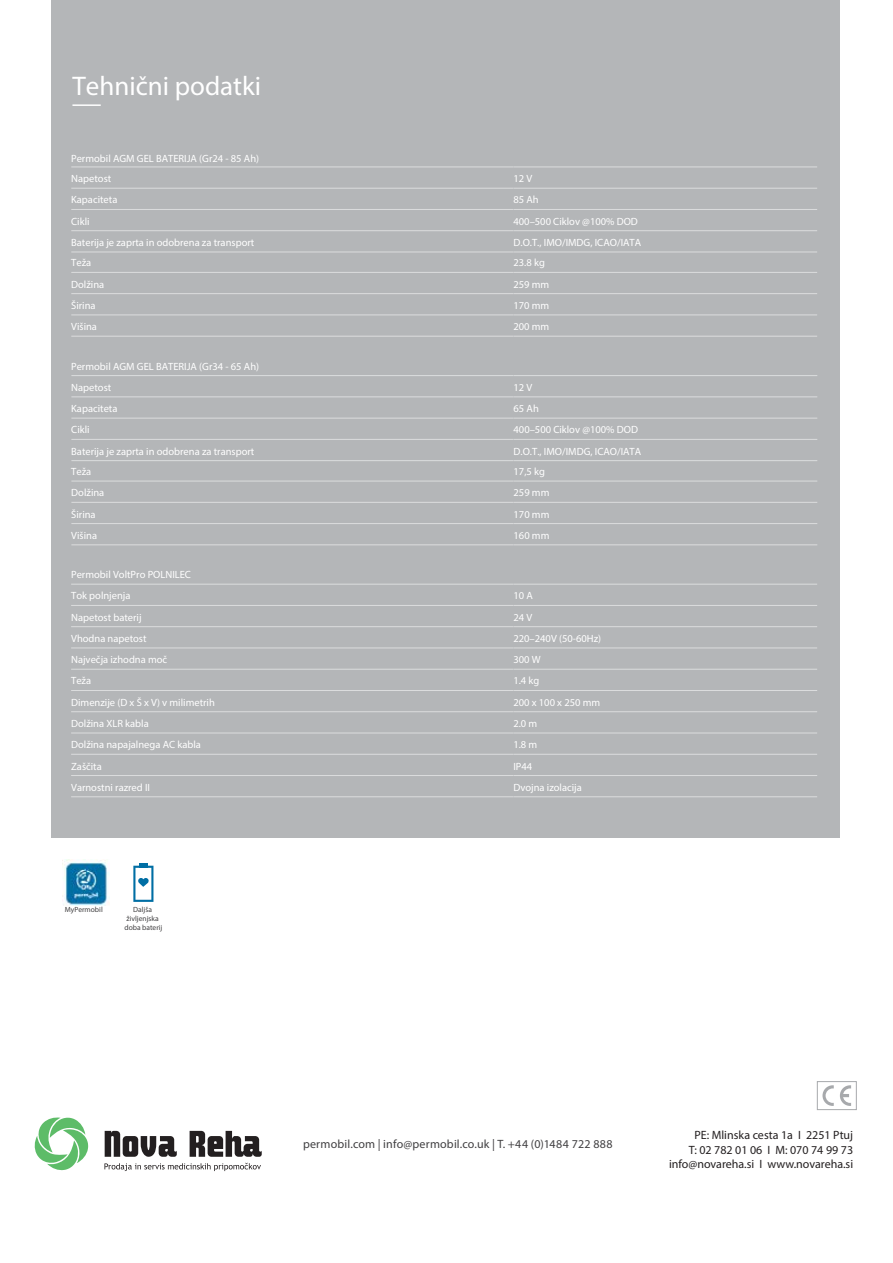
<style>
.page{position:relative;width:893px;height:1263px;background:#fff}
.page>*{position:absolute;margin:0;border:0;box-sizing:border-box;transform-origin:0 0}
.t1{font:27px "Myriad Pro";color:#fff}
.t2{font:12px/14.7px "Myriad Pro";color:#231f20;text-align:right}
.t3{font:12px "Myriad Pro";letter-spacing:.015em;color:#414042}
.t4{font:10.5px "Myriad Pro";color:#fff}
.t5{font:7.5px/9px "Myriad Pro";color:#414042;text-align:center}
</style>
<div class="page">
<svg style="left:822px;top:1085px;width:12px;height:21px"></svg>
<svg style="left:840px;top:1085px;width:11px;height:21px"></svg>
<div style="left:817px;top:1081px;width:39px;height:29px;border:1px solid #a7a9ac"></div>
<svg style="left:105px;top:1131px;width:157px;height:26px"></svg>
<svg style="left:34px;top:1117px;width:54px;height:54px"></svg>
<svg style="left:104px;top:1163px;width:157px;height:8px"></svg>
<div style="left:52px;top:0;width:788px;height:837px;background:#b4b6b8"></div>
<hr style="left:71px;top:167px;width:442px;height:1px;background:#dcddde">
<hr style="left:514px;top:167px;width:303px;height:1px;background:#dcddde">
<hr style="left:71px;top:188px;width:442px;height:1px;background:#dcddde">
<hr style="left:514px;top:188px;width:303px;height:1px;background:#dcddde">
<hr style="left:71px;top:209px;width:442px;height:1px;background:#dcddde">
<hr style="left:514px;top:209px;width:303px;height:1px;background:#dcddde">
<hr style="left:71px;top:230px;width:442px;height:1px;background:#dcddde">
<hr style="left:514px;top:230px;width:303px;height:1px;background:#dcddde">
<hr style="left:71px;top:252px;width:442px;height:1px;background:#dcddde">
<hr style="left:514px;top:252px;width:303px;height:1px;background:#dcddde">
<hr style="left:71px;top:272px;width:442px;height:1px;background:#dcddde">
<hr style="left:514px;top:272px;width:303px;height:1px;background:#dcddde">
<hr style="left:71px;top:293px;width:442px;height:1px;background:#dcddde">
<hr style="left:514px;top:293px;width:303px;height:1px;background:#dcddde">
<hr style="left:71px;top:314px;width:442px;height:1px;background:#dcddde">
<hr style="left:514px;top:314px;width:303px;height:1px;background:#dcddde">
<hr style="left:71px;top:336px;width:442px;height:1px;background:#dcddde">
<hr style="left:514px;top:336px;width:303px;height:1px;background:#dcddde">
<hr style="left:71px;top:584px;width:442px;height:1px;background:#dcddde">
<hr style="left:513px;top:584px;width:304px;height:1px;background:#dcddde">
<hr style="left:71px;top:605px;width:442px;height:1px;background:#dcddde">
<hr style="left:513px;top:605px;width:304px;height:1px;background:#dcddde">
<hr style="left:71px;top:626px;width:442px;height:1px;background:#dcddde">
<hr style="left:513px;top:626px;width:304px;height:1px;background:#dcddde">
<hr style="left:71px;top:647px;width:442px;height:1px;background:#dcddde">
<hr style="left:513px;top:647px;width:304px;height:1px;background:#dcddde">
<hr style="left:71px;top:669px;width:442px;height:1px;background:#dcddde">
<hr style="left:513px;top:669px;width:304px;height:1px;background:#dcddde">
<hr style="left:71px;top:690px;width:442px;height:1px;background:#dcddde">
<hr style="left:513px;top:690px;width:304px;height:1px;background:#dcddde">
<hr style="left:71px;top:711px;width:442px;height:1px;background:#dcddde">
<hr style="left:513px;top:711px;width:304px;height:1px;background:#dcddde">
<hr style="left:71px;top:733px;width:442px;height:1px;background:#dcddde">
<hr style="left:513px;top:733px;width:304px;height:1px;background:#dcddde">
<hr style="left:71px;top:754px;width:442px;height:1px;background:#dcddde">
<hr style="left:513px;top:754px;width:304px;height:1px;background:#dcddde">
<hr style="left:71px;top:775px;width:442px;height:1px;background:#dcddde">
<hr style="left:513px;top:775px;width:304px;height:1px;background:#dcddde">
<hr style="left:71px;top:796px;width:442px;height:1px;background:#dcddde">
<hr style="left:513px;top:796px;width:304px;height:1px;background:#dcddde">
<hr style="left:71px;top:375px;width:443px;height:1px;background:#dcddde">
<hr style="left:514px;top:375px;width:303px;height:1px;background:#dcddde">
<hr style="left:71px;top:396px;width:443px;height:1px;background:#dcddde">
<hr style="left:514px;top:396px;width:303px;height:1px;background:#dcddde">
<hr style="left:71px;top:418px;width:443px;height:1px;background:#dcddde">
<hr style="left:514px;top:418px;width:303px;height:1px;background:#dcddde">
<hr style="left:71px;top:439px;width:443px;height:1px;background:#dcddde">
<hr style="left:514px;top:439px;width:303px;height:1px;background:#dcddde">
<hr style="left:71px;top:460px;width:443px;height:1px;background:#dcddde">
<hr style="left:514px;top:460px;width:303px;height:1px;background:#dcddde">
<hr style="left:71px;top:481px;width:443px;height:1px;background:#dcddde">
<hr style="left:514px;top:481px;width:303px;height:1px;background:#dcddde">
<hr style="left:71px;top:502px;width:443px;height:1px;background:#dcddde">
<hr style="left:514px;top:502px;width:303px;height:1px;background:#dcddde">
<hr style="left:71px;top:523px;width:443px;height:1px;background:#dcddde">
<hr style="left:514px;top:523px;width:303px;height:1px;background:#dcddde">
<hr style="left:71px;top:544px;width:443px;height:1px;background:#dcddde">
<hr style="left:514px;top:544px;width:303px;height:1px;background:#dcddde">
<img style="left:62px;top:859px;width:47px;height:46px">
<div style="left:139px;top:863px;width:9px;height:5px;background:#006ea4"></div>
<svg style="left:133px;top:866px;width:20px;height:36px"></svg>
<hr style="left:72px;top:104px;width:29px;height:2px;background:#fff">
<h1 class="t1" style="left:72px;top:70px;width:190px">Tehnični podatki</h1>
<p class="t4" style="left:71px;top:152px;width:190px">Permobil AGM GEL BATERIJA (Gr24 - 85 Ah)</p>
<p class="t4" style="left:71px;top:172px;width:42px">Napetost</p>
<p class="t4" style="left:513px;top:172px;width:20px">12 V</p>
<p class="t4" style="left:71px;top:193px;width:48px">Kapaciteta</p>
<p class="t4" style="left:513px;top:193px;width:27px">85 Ah</p>
<p class="t4" style="left:71px;top:215px;width:20px">Cikli</p>
<p class="t4" style="left:513px;top:215px;width:126px">400–500 Ciklov @100% DOD</p>
<p class="t4" style="left:71px;top:236px;width:185px">Baterija je zaprta in odobrena za transport</p>
<p class="t4" style="left:513px;top:236px;width:129px">D.O.T., IMO/IMDG, ICAO/IATA</p>
<p class="t4" style="left:71px;top:256px;width:22px">Teža</p>
<p class="t4" style="left:513px;top:256px;width:33px">23.8 kg</p>
<p class="t4" style="left:71px;top:278px;width:35px">Dolžina</p>
<p class="t4" style="left:513px;top:278px;width:37px">259 mm</p>
<p class="t4" style="left:71px;top:299px;width:26px">Širina</p>
<p class="t4" style="left:513px;top:299px;width:37px">170 mm</p>
<p class="t4" style="left:71px;top:320px;width:27px">Višina</p>
<p class="t4" style="left:513px;top:320px;width:37px">200 mm</p>
<p class="t4" style="left:71px;top:360px;width:190px">Permobil AGM GEL BATERIJA (Gr34 - 65 Ah)</p>
<p class="t4" style="left:71px;top:381px;width:42px">Napetost</p>
<p class="t4" style="left:514px;top:381px;width:20px">12 V</p>
<p class="t4" style="left:71px;top:402px;width:48px">Kapaciteta</p>
<p class="t4" style="left:514px;top:402px;width:27px">65 Ah</p>
<p class="t4" style="left:71px;top:423px;width:20px">Cikli</p>
<p class="t4" style="left:514px;top:423px;width:126px">400–500 Ciklov @100% DOD</p>
<p class="t4" style="left:71px;top:445px;width:185px">Baterija je zaprta in odobrena za transport</p>
<p class="t4" style="left:514px;top:445px;width:129px">D.O.T., IMO/IMDG, ICAO/IATA</p>
<p class="t4" style="left:71px;top:465px;width:22px">Teža</p>
<p class="t4" style="left:514px;top:465px;width:33px">17,5 kg</p>
<p class="t4" style="left:71px;top:486px;width:35px">Dolžina</p>
<p class="t4" style="left:514px;top:486px;width:37px">259 mm</p>
<p class="t4" style="left:71px;top:508px;width:26px">Širina</p>
<p class="t4" style="left:514px;top:508px;width:37px">170 mm</p>
<p class="t4" style="left:71px;top:529px;width:27px">Višina</p>
<p class="t4" style="left:514px;top:529px;width:37px">160 mm</p>
<p class="t4" style="left:71px;top:568px;width:121px">Permobil VoltPro POLNILEC</p>
<p class="t4" style="left:71px;top:589px;width:61px">Tok polnjenja</p>
<p class="t4" style="left:513px;top:589px;width:21px">10 A</p>
<p class="t4" style="left:71px;top:611px;width:72px">Napetost baterij</p>
<p class="t4" style="left:513px;top:611px;width:20px">24 V</p>
<p class="t4" style="left:71px;top:632px;width:77px">Vhodna napetost</p>
<p class="t4" style="left:513px;top:632px;width:89px">220–240V (50-60Hz)</p>
<p class="t4" style="left:71px;top:653px;width:98px">Največja izhodna moč</p>
<p class="t4" style="left:513px;top:653px;width:29px">300 W</p>
<p class="t4" style="left:71px;top:674px;width:22px">Teža</p>
<p class="t4" style="left:513px;top:674px;width:27px">1.4 kg</p>
<p class="t4" style="left:71px;top:696px;width:145px">Dimenzije (D x Š x V) v milimetrih</p>
<p class="t4" style="left:513px;top:696px;width:88px">200 x 100 x 250 mm</p>
<p class="t4" style="left:71px;top:717px;width:79px">Dolžina XLR kabla</p>
<p class="t4" style="left:513px;top:717px;width:25px">2.0 m</p>
<p class="t4" style="left:71px;top:738px;width:131px">Dolžina napajalnega AC kabla</p>
<p class="t4" style="left:513px;top:738px;width:25px">1.8 m</p>
<p class="t4" style="left:71px;top:759px;width:32px">Zaščita</p>
<p class="t4" style="left:513px;top:759px;width:20px">IP44</p>
<p class="t4" style="left:71px;top:781px;width:80px">Varnostni razred II</p>
<p class="t4" style="left:513px;top:781px;width:70px">Dvojna izolacija</p>
<p class="t5" style="left:65px;top:905px;width:39px">MyPermobil</p>
<p class="t5" style="left:124px;top:905px;width:39px">Daljša življenjska doba baterij</p>
<p class="t3" style="left:303px;top:1137px;width:311px">permobil.com | info@permobil.co.uk | T. +44 (0)1484 722 888</p>
<p class="t2" style="left:669px;top:1127px;width:186px">PE: Mlinska cesta 1a I 2251 Ptuj<br>T: 02 782 01 06 I M: 070 74 99 73 info@novareha.si I www.novareha.si</p>
</div>
